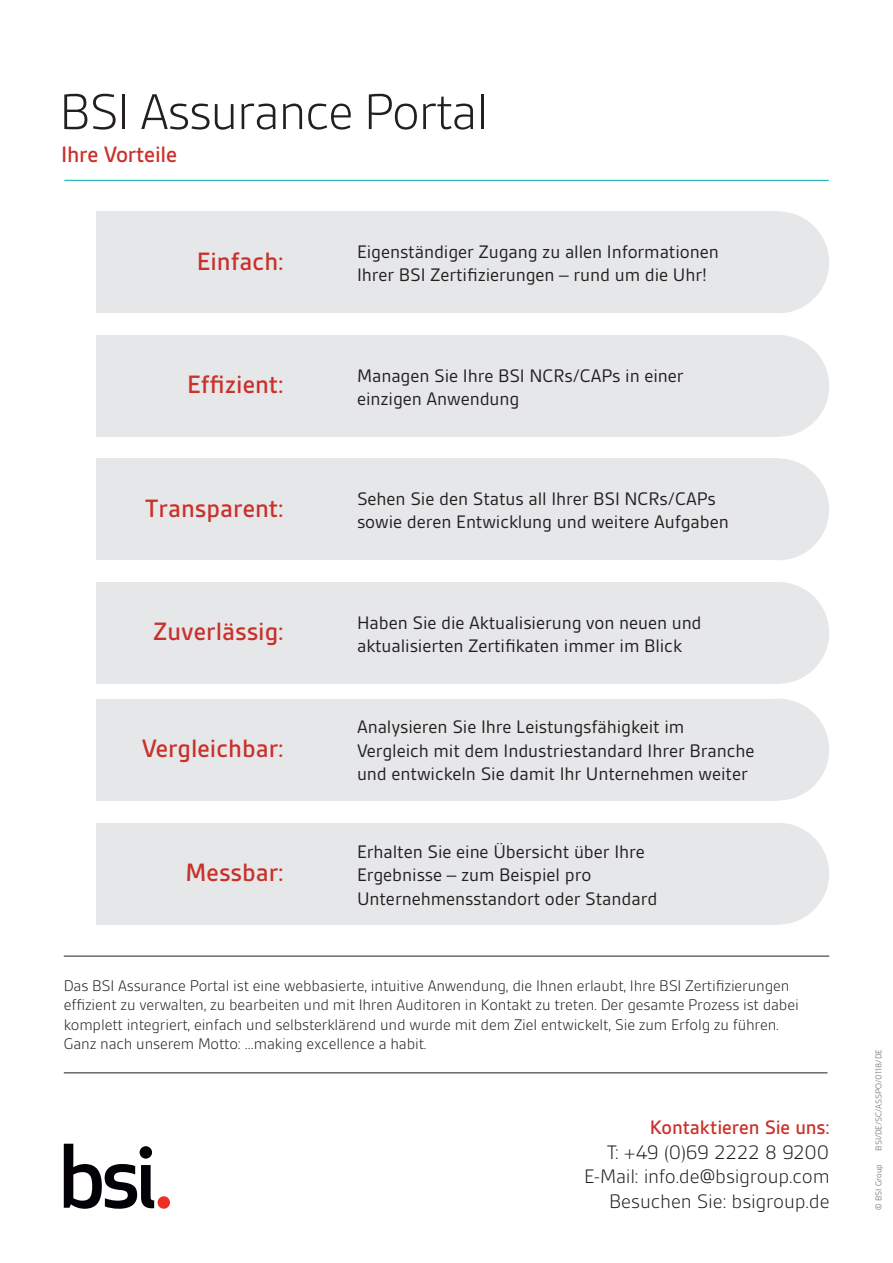
<style>
.page{position:relative;width:893px;height:1263px;background:#fff}
.page>*{position:absolute;margin:0;border:0;box-sizing:border-box;transform-origin:0 0}
.t1{font:300 54px "BSI Gesta";letter-spacing:-.03em;color:#231f20}
.t2{font:500 27px "BSI Gesta";color:#c9312b}
.t3{font:500 24px "BSI Gesta";letter-spacing:-.01em;color:#c9312b}
.t4{font:300 21px/24.8px "BSI Gesta";letter-spacing:-.01em;color:#231f20;text-align:right}
.t5{font:500 21px "BSI Gesta";letter-spacing:-.005em;color:#c9312b}
.t6{font:19.5px/23.4px "BSI Gesta";letter-spacing:-.005em;color:#231f20}
.t7{font:300 16.5px/19.5px "BSI Gesta";letter-spacing:-.01em;color:#231f20}
.t8{font:300 9px "BSI Gesta";color:#57585a}
</style>
<div class="page">
<svg style="left:64px;top:1144px;width:90px;height:65px"></svg>
<div style="left:158px;top:1196px;width:12px;height:13px;background:#ee2e22;border-radius:50%"></div>
<div style="left:96px;top:211px;width:682px;height:102px;background:#e6e7e9"></div>
<div style="left:727px;top:211px;width:102px;height:102px;background:#e6e7e9;border-radius:50%"></div>
<div style="left:96px;top:335px;width:682px;height:102px;background:#e6e7e9"></div>
<div style="left:727px;top:335px;width:102px;height:102px;background:#e6e7e9;border-radius:50%"></div>
<div style="left:96px;top:458px;width:682px;height:102px;background:#e6e7e9"></div>
<div style="left:727px;top:458px;width:102px;height:102px;background:#e6e7e9;border-radius:50%"></div>
<div style="left:96px;top:582px;width:682px;height:102px;background:#e6e7e9"></div>
<div style="left:727px;top:582px;width:102px;height:102px;background:#e6e7e9;border-radius:50%"></div>
<div style="left:96px;top:699px;width:682px;height:101px;background:#e6e7e9"></div>
<div style="left:727px;top:699px;width:102px;height:101px;background:#e6e7e9;border-radius:50%"></div>
<div style="left:96px;top:823px;width:682px;height:101px;background:#e6e7e9"></div>
<div style="left:727px;top:823px;width:102px;height:101px;background:#e6e7e9;border-radius:50%"></div>
<hr style="left:64px;top:180px;width:765px;height:1px;background:#00acbc">
<hr style="left:64px;top:956px;width:765px;height:1px;background:#231f20">
<hr style="left:64px;top:1072px;width:763px;height:1px;background:#231f20">
<h1 class="t1" style="left:59px;top:84px;width:430px">BSI Assurance Portal</h1>
<p class="t3" style="left:61px;top:142px;width:117px">Ihre Vorteile</p>
<h2 class="t2" style="left:197px;top:247px;width:89px">Einfach:</h2>
<p class="t6" style="left:357px;top:240px;width:363px">Eigenständiger Zugang zu allen Informationen<br>Ihrer BSI Zertifizierungen – rund um die Uhr!</p>
<h2 class="t2" style="left:187px;top:370px;width:98px">Effizient:</h2>
<p class="t6" style="left:357px;top:364px;width:328px">Managen Sie Ihre BSI NCRs/CAPs in einer einzigen Anwendung</p>
<h2 class="t2" style="left:145px;top:494px;width:140px">Transparent:</h2>
<p class="t6" style="left:357px;top:487px;width:373px">Sehen Sie den Status all Ihrer BSI NCRs/CAPs sowie deren Entwicklung und weitere Aufgaben</p>
<h2 class="t2" style="left:153px;top:617px;width:132px">Zuverlässig:</h2>
<p class="t6" style="left:357px;top:611px;width:346px">Haben Sie die Aktualisierung von neuen und aktualisierten Zertifikaten immer im Blick</p>
<h2 class="t2" style="left:142px;top:734px;width:144px">Vergleichbar:</h2>
<h2 class="t2" style="left:186px;top:858px;width:100px">Messbar:</h2>
<p class="t6" style="left:357px;top:715px;width:399px">Analysieren Sie Ihre Leistungsfähigkeit im<br>Vergleich mit dem Industriestandard Ihrer Branche und entwickeln Sie damit Ihr Unternehmen weiter</p>
<p class="t6" style="left:357px;top:840px;width:302px">Erhalten Sie eine Übersicht über Ihre<br>Ergebnisse – zum Beispiel pro<br>Unternehmensstandort oder Standard</p>
<p class="t7" style="left:64px;top:976px;width:737px">Das BSI Assurance Portal ist eine webbasierte, intuitive Anwendung, die Ihnen erlaubt, Ihre BSI Zertifizierungen effizient zu verwalten, zu bearbeiten und mit Ihren Auditoren in Kontakt zu treten. Der gesamte Prozess ist dabei komplett integriert, einfach und selbsterklärend und wurde mit dem Ziel entwickelt, Sie zum Erfolg zu führen.<br>Ganz nach unserem Motto: …making excellence a habit.</p>
<p class="t5" style="left:650px;top:1116px;width:181px">Kontaktieren Sie uns:</p>
<p class="t4" style="left:584px;top:1139px;width:247px">T: +49 (0)69 2222 8 9200<br>E-Mail: info.de@bsigroup.com<br>Besuchen Sie: bsigroup.de</p>
<p class="t8" style="left:874px;top:1150px;width:103px;rotate:-90deg">BSI/DE/SC/ASSPO/0118/DE</p>
<p class="t8" style="left:874px;top:1210px;width:47px;rotate:-90deg">© BSI Group</p>
</div>
